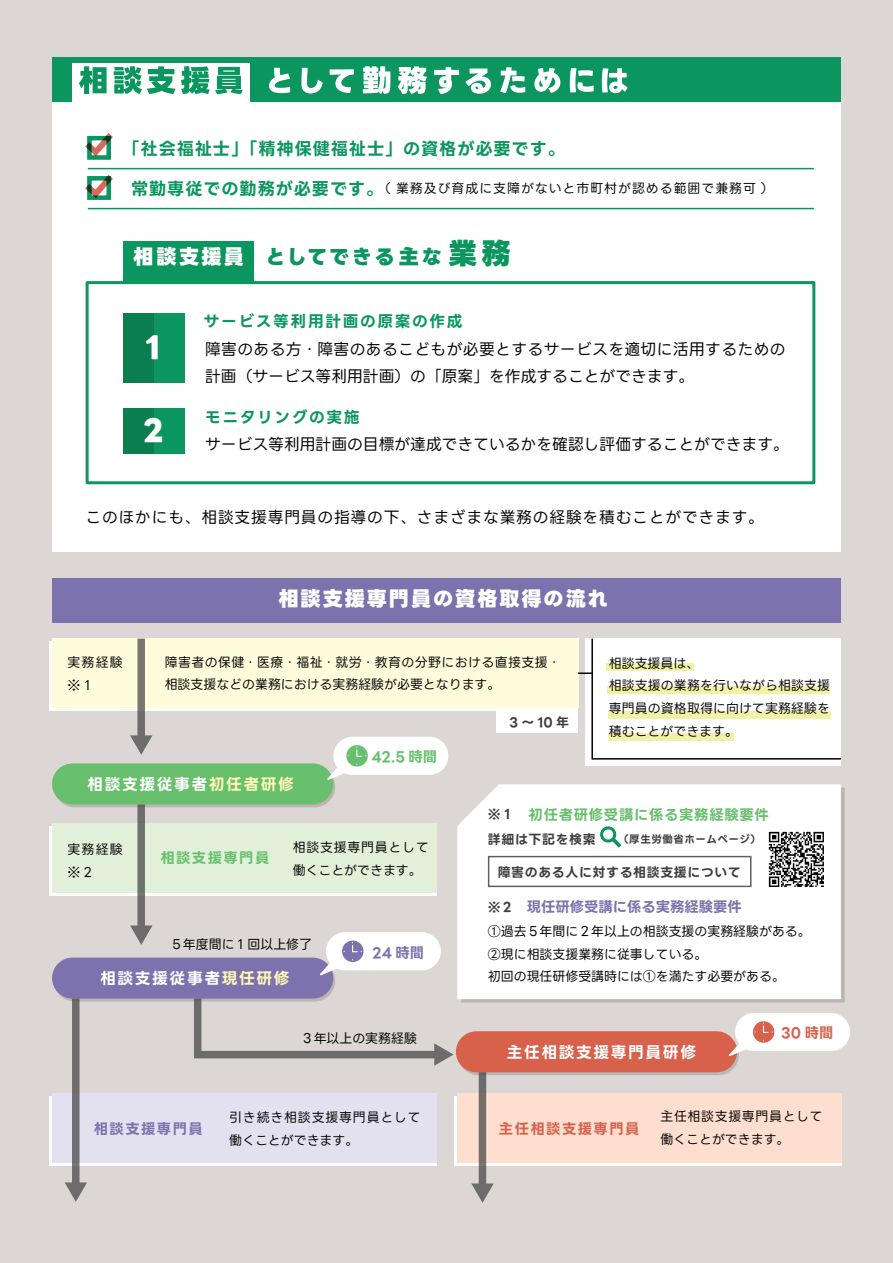
<style>
.page{position:relative;width:893px;height:1263px;background:#dcd7d5}
.page>*{position:absolute;margin:0;border:0;box-sizing:border-box;transform-origin:0 0}
.t1{font:800 29.55px "LINE Seed JP OTF";color:#fff}
.t2{font:800 20.1px "LINE Seed JP OTF";letter-spacing:.1em;color:#fff}
.t3{font:800 20.1px "LINE Seed JP OTF";letter-spacing:.12em;color:#0c965f}
.t4{font:700 17.25px "LINE Seed JP OTF";letter-spacing:.05em;color:#0c965f}
.t5{font:15.75px/27.6px "LINE Seed JP OTF";letter-spacing:.025em;color:#030303}
.t6{font:15.75px "LINE Seed JP OTF";letter-spacing:.05em;color:#030303}
.t7{font:15.75px "LINE Seed JP OTF";color:#030303}
.t8{font:700 15.75px "LINE Seed JP OTF";letter-spacing:.1em;color:#fff}
.t9{font:700 15.75px "LINE Seed JP OTF";letter-spacing:.1em;color:#0c965f}
.t10{font:700 14.4px "LINE Seed JP OTF";letter-spacing:.05em;color:#68bf6d}
.t11{font:700 14.4px "LINE Seed JP OTF";color:#7c73ae}
.t12{font:700 14.4px "LINE Seed JP OTF";letter-spacing:.1em;color:#d8614c}
.t13{font:700 14.4px "LINE Seed JP OTF";letter-spacing:.1em;color:#68bf6d}
.t14{font:700 14.4px "LINE Seed JP OTF";letter-spacing:.1em;color:#7c73ae}
.t15{font:12.9px/22.6px "LINE Seed JP OTF";color:#030303}
.t16{font:12.9px "LINE Seed JP OTF";letter-spacing:.075em;color:#030303}
.t17{font:12.9px/22.6px "LINE Seed JP OTF";letter-spacing:.065em;color:#030303}
.t18{font:700 12.9px "LINE Seed JP OTF";letter-spacing:.05em;color:#3e3e3f}
.t19{font:12.9px/22.6px "LINE Seed JP OTF";letter-spacing:.055em;color:#030303}
.t20{font:12.9px/22.6px "LINE Seed JP OTF";letter-spacing:.06em;color:#030303}
.t21{font:700 10.5px "LINE Seed JP OTF";letter-spacing:.05em;color:#3e3e3f}
.s1{font-weight:700;font-size:17.25px;color:#0c965f}
.s2{color:#fff}
.s3{font-size:28.65px}
.s4{color:#fff9b8}
.s5{font-size:12.9px;color:#3e3e3f}
.s6{font-size:12.9px}
</style>
<div class="page">
<svg style="left:54px;top:766px;width:281px;height:41px"></svg>
<svg style="left:54px;top:960px;width:281px;height:41px"></svg>
<svg style="left:458px;top:1034px;width:281px;height:41px"></svg>
<svg style="left:461px;top:788px;width:384px;height:214px;background:#bfb8b4"></svg>
<div style="left:457px;top:784px;width:384px;height:215px;background:#fff"></div>
<div style="left:585px;top:638px;width:256px;height:128px;background:#fff"></div>
<svg style="left:454px;top:1096px;width:388px;height:70px;background:#fef7f4"></svg>
<svg style="left:49px;top:1096px;width:388px;height:70px;background:#f8f8fb"></svg>
<div style="left:49px;top:826px;width:388px;height:69px;background:#fff"></div>
<div style="left:49px;top:641px;width:529px;height:70px;background:#fff"></div>
<div style="left:457px;top:1093px;width:385px;height:69px;background:#fddecf"></div>
<div style="left:52px;top:1093px;width:385px;height:69px;background:#e3e0ef"></div>
<div style="left:52px;top:823px;width:385px;height:70px;background:#e2f0da"></div>
<div style="left:52px;top:763px;width:281px;height:41px;background:#68bf6d;border-radius:21px"></div>
<div style="left:497px;top:711px;width:81px;height:22px;background:#fff"></div>
<div style="left:52px;top:639px;width:526px;height:69px;background:#fffcdc"></div>
<div style="left:52px;top:100px;width:789px;height:451px;background:#fff"></div>
<div style="left:123px;top:313px;width:62px;height:70px;background:#0c965f"></div>
<div style="left:123px;top:408px;width:62px;height:45px;background:#0c965f"></div>
<div style="left:52px;top:57px;width:789px;height:45px;background:#0c965f"></div>
<div style="left:52px;top:578px;width:789px;height:45px;background:#7c73ae"></div>
<div style="left:73px;top:63px;width:177px;height:45px;background:#fff"></div>
<svg style="left:79px;top:66px;width:28px;height:28px"></svg>
<svg style="left:114px;top:66px;width:61px;height:28px"></svg>
<svg style="left:181px;top:66px;width:62px;height:28px"></svg>
<svg style="left:269px;top:68px;width:21px;height:25px"></svg>
<svg style="left:301px;top:68px;width:22px;height:25px"></svg>
<svg style="left:330px;top:69px;width:24px;height:24px"></svg>
<svg style="left:363px;top:66px;width:27px;height:28px"></svg>
<svg style="left:398px;top:66px;width:29px;height:28px"></svg>
<svg style="left:434px;top:67px;width:25px;height:27px"></svg>
<svg style="left:466px;top:69px;width:25px;height:25px"></svg>
<svg style="left:500px;top:67px;width:25px;height:26px"></svg>
<svg style="left:534px;top:68px;width:26px;height:25px"></svg>
<svg style="left:570px;top:68px;width:24px;height:24px"></svg>
<svg style="left:602px;top:68px;width:25px;height:25px"></svg>
<hr style="left:88px;top:168px;width:726px;height:1px;background:#0c965f">
<hr style="left:88px;top:208px;width:726px;height:1px;background:#0c965f">
<div style="left:87px;top:136px;width:24px;height:24px;border:4px solid #0c965f"></div>
<div style="left:87px;top:176px;width:24px;height:24px;border:4px solid #0c965f"></div>
<svg style="left:85px;top:133px;width:28px;height:23px"></svg>
<svg style="left:85px;top:175px;width:28px;height:23px"></svg>
<div style="left:86px;top:281px;width:729px;height:203px;border:3px solid #0c965f"></div>
<div style="left:137px;top:639px;width:8px;height:100px;background:#78776e"></div>
<svg style="left:130px;top:735px;width:22px;height:20px"></svg>
<div style="left:137px;top:804px;width:8px;height:125px;background:#6f736d"></div>
<svg style="left:130px;top:925px;width:22px;height:20px"></svg>
<div style="left:52px;top:957px;width:281px;height:41px;background:#7c73ae;border-radius:21px"></div>
<div style="left:72px;top:998px;width:8px;height:188px;background:#6d6c6c"></div>
<svg style="left:65px;top:1182px;width:22px;height:20px"></svg>
<svg style="left:194px;top:998px;width:260px;height:68px"></svg>
<div style="left:456px;top:1031px;width:281px;height:41px;background:#d8614c;border-radius:21px"></div>
<div style="left:479px;top:1072px;width:7px;height:115px;background:#776e6a"></div>
<svg style="left:471px;top:1183px;width:23px;height:20px"></svg>
<div style="left:123px;top:313px;width:31px;height:70px;background:#0a7e4f"></div>
<div style="left:123px;top:408px;width:31px;height:45px;background:#0a7e4f"></div>
<div style="left:123px;top:242px;width:131px;height:41px;background:#0c965f"></div>
<svg style="left:578px;top:638px;width:263px;height:122px"></svg>
<div style="left:326px;top:932px;width:115px;height:38px;background:#fff;border-radius:19px"></div>
<svg style="left:315px;top:940px;width:48px;height:38px"></svg>
<div style="left:735px;top:1013px;width:115px;height:38px;background:#fff;border-radius:19px"></div>
<svg style="left:724px;top:1021px;width:50px;height:38px"></svg>
<div style="left:333px;top:737px;width:115px;height:38px;background:#fff;border-radius:19px"></div>
<svg style="left:323px;top:745px;width:45px;height:38px"></svg>
<img style="left:763px;top:827px;width:66px;height:65px">
<svg style="left:487px;top:855px;width:265px;height:33px;background:#eeeeef"></svg>
<svg style="left:597px;top:823px;width:25px;height:26px"></svg>
<h3 class="t4" style="left:123px;top:139px;width:444px">「社会福祉士」「精神保健福祉士」の資格が必要です。</h3>
<p class="t16" style="left:131px;top:179px;width:644px"><span class="s1">常勤専従での勤務が必要です。</span>（業務及び育成に支障がないと市町村が認める範囲で兼務可）</p>
<h2 class="t3" style="left:133px;top:245px;width:379px"><span class="s2">相談支援員</span> としてできる主な<span class="s3">業務</span></h2>
<h1 class="t1" style="left:145px;top:330px;width:16px">1</h1>
<h1 class="t1" style="left:143px;top:414px;width:22px">2</h1>
<p class="t9" style="left:204px;top:312px;width:260px">サービス等利用計画の原案の作成</p>
<p class="t5" style="left:205px;top:336px;width:582px">障害のある方・障害のあるこどもが必要とするサービスを適切に活用するための計画（サービス等利用計画）の「原案」を作成することができます。</p>
<p class="t9" style="left:205px;top:408px;width:156px">モニタリングの実施</p>
<p class="t7" style="left:205px;top:433px;width:585px">サービス等利用計画の目標が達成できているかを確認し評価することができます。</p>
<p class="t6" style="left:86px;top:505px;width:680px">このほかにも、相談支援専門員の指導の下、さまざまな業務の経験を積むことができます。</p>
<p class="t15" style="left:67px;top:651px;width:57px">実務経験※１</p>
<h2 class="t2" style="left:279px;top:588px;width:331px">相談支援専門員の資格取得の流れ</h2>
<p class="t15" style="left:165px;top:651px;width:397px">障害者の保健・医療・福祉・就労・教育の分野における直接支援・相談支援などの業務における実務経験が必要となります。</p>
<p class="t10" style="left:371px;top:748px;width:67px">42.5 時間</p>
<p class="t18" style="left:510px;top:715px;width:61px">3～10年</p>
<p class="t15" style="left:609px;top:652px;width:223px">相談支援員は、<br>相談支援の業務を行いながら相談支援専門員の資格取得に向けて実務経験を積むことができます。</p>
<p class="t8" style="left:87px;top:775px;width:208px">相談支援従事者<span class="s4">初任者研修</span></p>
<p class="t15" style="left:67px;top:838px;width:57px">実務経験※２</p>
<p class="t13" style="left:160px;top:850px;width:111px">相談支援専門員</p>
<p class="t20" style="left:293px;top:836px;width:138px">相談支援専門員として働くことができます。</p>
<p class="t15" style="left:170px;top:933px;width:144px">５年度間に１回以上修了</p>
<p class="t8" style="left:100px;top:969px;width:191px">相談支援従事者<span class="s4">現任研修</span></p>
<p class="t11" style="left:372px;top:944px;width:54px">24 時間</p>
<p class="t14" style="left:94px;top:1120px;width:111px">相談支援専門員</p>
<p class="t15" style="left:301px;top:1027px;width:118px">３年以上の実務経験</p>
<p class="t17" style="left:229px;top:1107px;width:193px">引き続き相談支援専門員として働くことができます。</p>
<p class="t10" style="left:488px;top:806px;width:282px"><span class="s5">※１　</span>初任者研修受講に係る実務経験要件</p>
<p class="t21" style="left:488px;top:833px;width:275px"><span class="s6">詳細は下記を検索　　</span>（厚生労働省ホームページ）</p>
<p class="t18" style="left:498px;top:865px;width:245px">障害のある人に対する相談支援について</p>
<p class="t11" style="left:488px;top:899px;width:255px"><span class="s5">※２　</span>現任研修受講に係る実務経験要件</p>
<p class="t15" style="left:488px;top:921px;width:324px">①過去５年間に２年以上の相談支援の実務経験がある。<br>②現に相談支援業務に従事している。<br>初回の現任研修受講時には①を満たす必要がある。</p>
<p class="t8" style="left:507px;top:1043px;width:191px">主任相談支援専門員研修</p>
<p class="t12" style="left:781px;top:1024px;width:54px">30 時間</p>
<p class="t12" style="left:499px;top:1120px;width:142px">主任相談支援専門員</p>
<p class="t19" style="left:660px;top:1105px;width:164px">主任相談支援専門員として働くことができます。</p>
</div>
